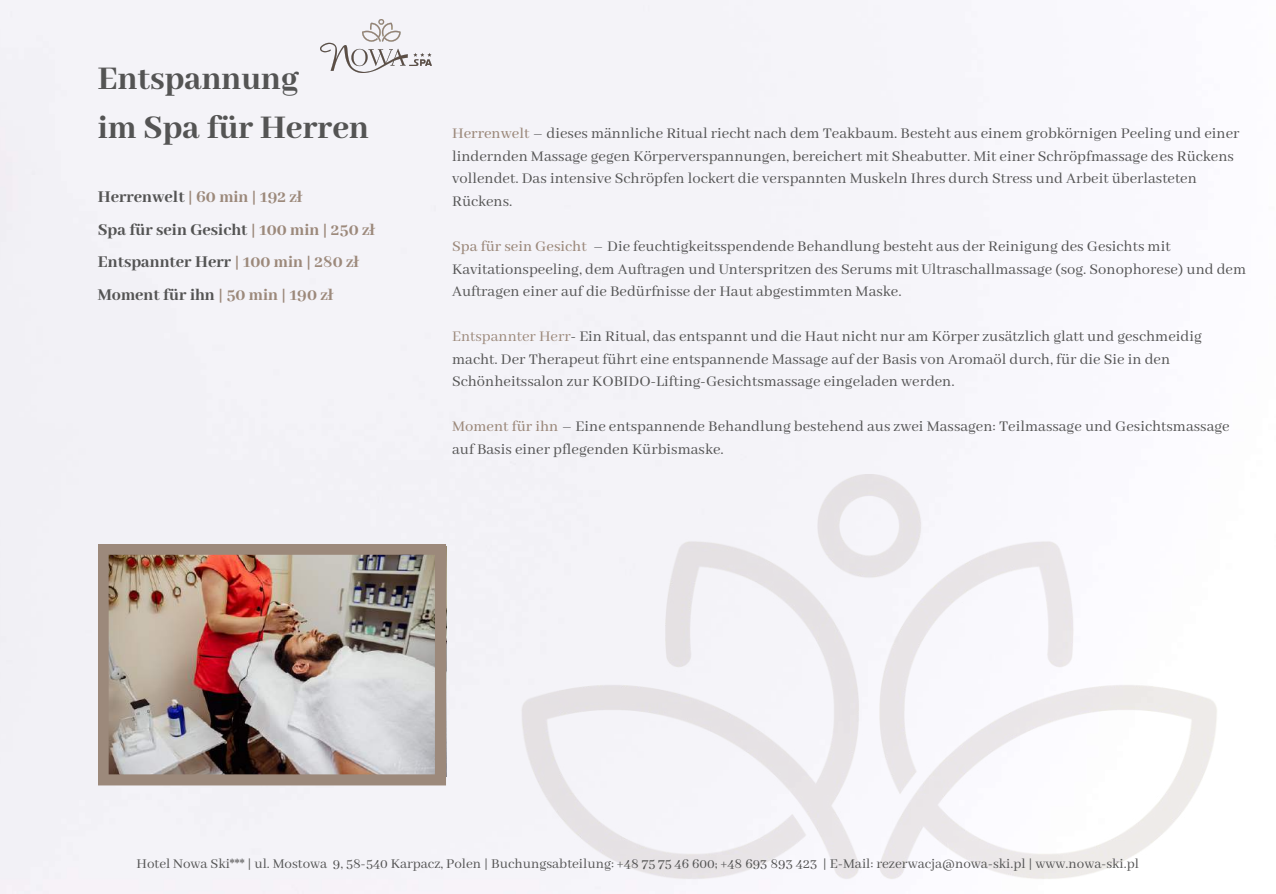
<style>
.page{position:relative;width:1276px;height:894px;background:#fff}
.page>*{position:absolute;margin:0;border:0;box-sizing:border-box;transform-origin:0 0}
.t1{font:800 36px/49.5px "Abhaya Libre";color:#545454}
.t2{font:800 18px/32.5px "Abhaya Libre";color:#545454}
.t3{font:16.5px/22.5px "Abhaya Libre";color:#545454}
.t4{font:15px "Abhaya Libre";color:#545454}
.s1{color:#9c897b}
.s2{font-weight:500;color:#9c897b}
</style>
<div class="page">
<div style="left:0;top:0;width:957px;height:893px;background:#f4f3f8"></div>
<img style="left:431px;top:474px;width:786px;height:419px">
<img style="left:98px;top:543px;width:348px;height:242px">
<img style="left:321px;top:19px;width:110px;height:53px">
<h1 class="t1" style="left:98px;top:55px;width:272px">Entspannung<br>im Spa für Herren</h1>
<p class="t2" style="left:98px;top:181px;width:279px">Herrenwelt <span class="s1">| 60 min | 192 zł<br></span>Spa für sein Gesicht <span class="s1">| 100 min | 250 zł<br></span>Entspannter Herr <span class="s1">| 100 min | 280 zł<br></span>Moment für ihn <span class="s1">| 50 min | 190 zł</span></p>
<p class="t3" style="left:452px;top:123px;width:788px"><span class="s2">Herrenwelt</span> – dieses männliche Ritual riecht nach dem Teakbaum. Besteht aus einem grobkörnigen Peeling und einer lindernden Massage gegen Körperverspannungen, bereichert mit Sheabutter. Mit einer Schröpfmassage des Rückens vollendet. Das intensive Schröpfen lockert die verspannten Muskeln Ihres durch Stress und Arbeit überlasteten Rückens.</p>
<p class="t3" style="left:452px;top:235px;width:795px"><span class="s2">Spa für sein Gesicht</span> – Die feuchtigkeitsspendende Behandlung besteht aus der Reinigung des Gesichts mit<br>Kavitationspeeling, dem Auftragen und Unterspritzen des Serums mit Ultraschallmassage (sog. Sonophorese) und dem<br>Auftragen einer auf die Bedürfnisse der Haut abgestimmten Maske.</p>
<p class="t3" style="left:452px;top:325px;width:751px"><span class="s1">Entspannter Herr</span>- Ein Ritual, das entspannt und die Haut nicht nur am Körper zusätzlich glatt und geschmeidig macht. Der Therapeut führt eine entspannende Massage auf der Basis von Aromaöl durch, für die Sie in den<br>Schönheitssalon zur KOBIDO-Lifting-Gesichtsmassage eingeladen werden.</p>
<p class="t3" style="left:452px;top:415px;width:778px"><span class="s2">Moment für ihn</span> – Eine entspannende Behandlung bestehend aus zwei Massagen: Teilmassage und Gesichtsmassage auf Basis einer pflegenden Kürbismaske.</p>
<p class="t4" style="left:137px;top:855px;width:1003px">Hotel Nowa Ski*** | ul. Mostowa 9, 58-540 Karpacz, Polen | Buchungsabteilung: +48 75 75 46 600; +48 693 893 423 | E-Mail: rezerwacja@nowa-ski.pl | www.nowa-ski.pl</p>
</div>
